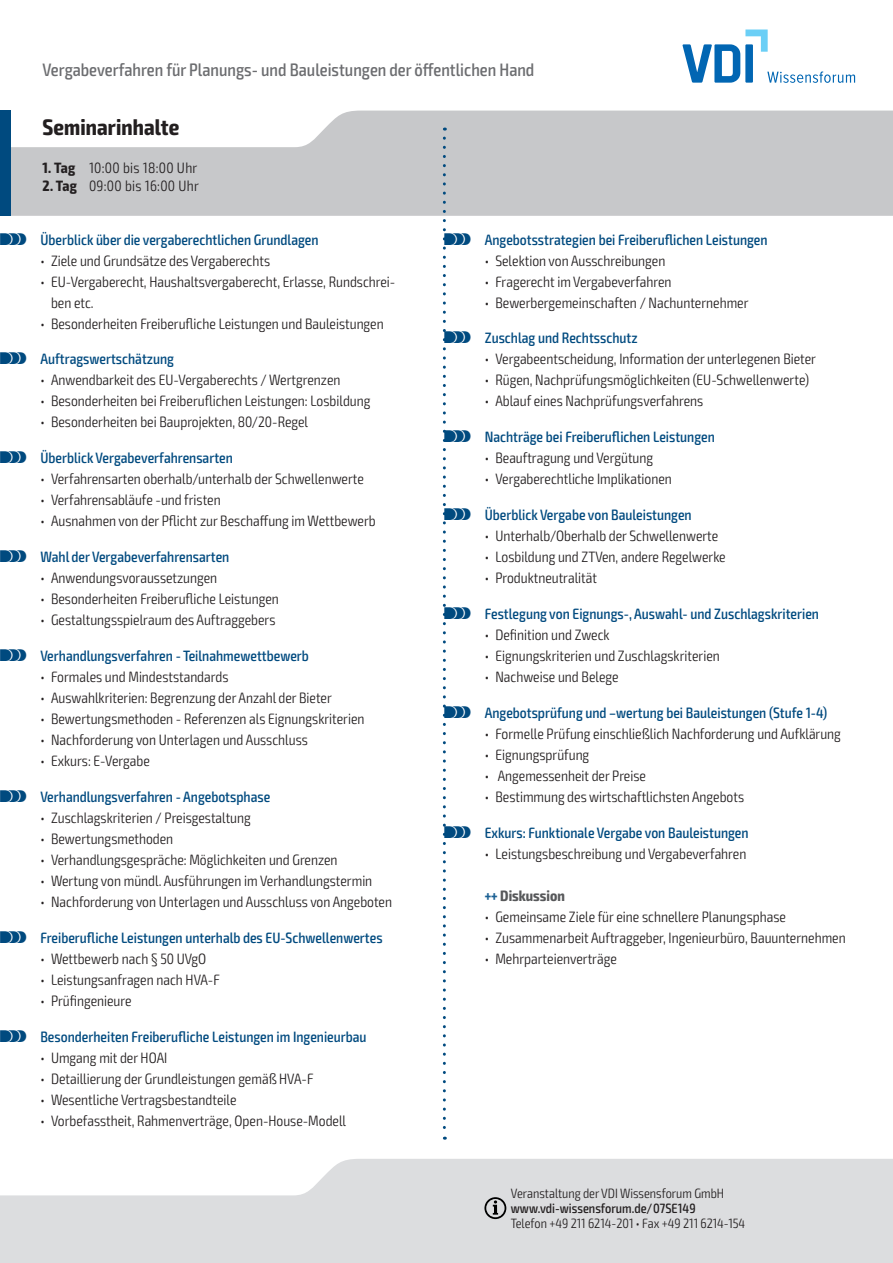
<style>
.page{position:relative;width:893px;height:1263px;background:#fff}
.page>*{position:absolute;margin:0;border:0;box-sizing:border-box;transform-origin:0 0}
.t1{font:700 condensed 22.5px "Exo 2";letter-spacing:.005em;color:#231f20}
.t2{font:500 condensed 18px "Exo 2";color:#6c6d70}
.t3{font:300 condensed 15px/21px "Exo 2";color:#231f20}
.t4{font:500 condensed 15px "Exo 2";color:#004a7f}
.t5{font:300 condensed 15px "Exo 2";letter-spacing:.02em;color:#231f20}
.t6{font:700 condensed 15px "Exo 2";color:#57585a}
.t7{font:300 condensed 13.5px "Exo 2";color:#231f20}
.t8{font:500 condensed 13.5px "Exo 2";color:#231f20}
.s1{font-weight:700}
.s2{font-family:"VDI Iconset S4 A Regular";font-weight:400;font-stretch:normal}
.s3{color:#1c6194}
</style>
<div class="page">
<svg style="left:0;top:1159px;width:893px;height:104px;background:#e0e1e3"></svg>
<svg style="left:11px;top:111px;width:882px;height:105px;background:#cdced0"></svg>
<div style="left:0;top:111px;width:11px;height:105px;background:#004a7f"></div>
<svg style="left:484px;top:1197px;width:22px;height:22px"></svg>
<svg style="left:682px;top:30px;width:173px;height:53px"></svg>
<svg style="left:443px;top:138px;width:3px;height:1002px"></svg>
<p class="t2" style="left:43px;top:59px;width:493px">Vergabeverfahren für Planungs- und Bauleistungen der öffentlichen Hand</p>
<h1 class="t1" style="left:43px;top:113px;width:138px">Seminarinhalte</h1>
<p class="t5" style="left:43px;top:159px;width:156px"><span class="s1">1. Tag</span> 10:00 bis 18:00 Uhr</p>
<p class="t5" style="left:43px;top:177px;width:158px"><span class="s1">2. Tag</span> 09:00 bis 16:00 Uhr</p>
<p class="t4" style="left:0;top:230px;width:320px"><span class="s2">S</span> Überblick über die vergaberechtlichen Grundlagen</p>
<p class="t3" style="left:40px;top:250px;width:231px">• Ziele und Grundsätze des Vergaberechts</p>
<p class="t3" style="left:51px;top:271px;width:346px;text-indent:-11px">• EU-Vergaberecht, Haushaltsvergaberecht, Erlasse, Rundschrei&shy;ben etc.</p>
<p class="t3" style="left:40px;top:313px;width:345px">• Besonderheiten Freiberufliche Leistungen und Bauleistungen</p>
<p class="t4" style="left:0;top:350px;width:176px"><span class="s2">S</span> Auftragswertschätzung</p>
<p class="t3" style="left:40px;top:370px;width:302px">• Anwendbarkeit des EU-Vergaberechts / Wertgrenzen</p>
<p class="t3" style="left:40px;top:391px;width:332px">• Besonderheiten bei Freiberuflichen Leistungen: Losbildung</p>
<p class="t3" style="left:40px;top:412px;width:269px">• Besonderheiten bei Bauprojekten, 80/20-Regel</p>
<p class="t4" style="left:0;top:449px;width:234px"><span class="s2">S</span> Überblick Vergabeverfahrensarten</p>
<p class="t3" style="left:40px;top:469px;width:325px">• Verfahrensarten oberhalb/unterhalb der Schwellenwerte</p>
<p class="t3" style="left:40px;top:490px;width:182px">• Verfahrensabläufe -und fristen</p>
<p class="t3" style="left:40px;top:511px;width:337px">• Ausnahmen von der Pflicht zur Beschaffung im Wettbewerb</p>
<p class="t4" style="left:0;top:548px;width:231px"><span class="s2">S</span> Wahl der Vergabeverfahrensarten</p>
<p class="t3" style="left:40px;top:568px;width:178px">• Anwendungsvoraussetzungen</p>
<p class="t3" style="left:40px;top:589px;width:240px">• Besonderheiten Freiberufliche Leistungen</p>
<p class="t3" style="left:40px;top:610px;width:237px">• Gestaltungsspielraum des Auftraggebers</p>
<p class="t4" style="left:0;top:647px;width:310px"><span class="s2">S</span> Verhandlungsverfahren - Teilnahmewettbewerb</p>
<p class="t3" style="left:40px;top:667px;width:190px">• Formales und Mindeststandards</p>
<p class="t3" style="left:40px;top:688px;width:293px">• Auswahlkriterien: Begrenzung der Anzahl der Bieter</p>
<p class="t3" style="left:40px;top:709px;width:326px">• Bewertungsmethoden - Referenzen als Eignungskriterien</p>
<p class="t3" style="left:40px;top:730px;width:269px">• Nachforderung von Unterlagen und Ausschluss</p>
<p class="t3" style="left:40px;top:751px;width:111px">• Exkurs: E-Vergabe</p>
<p class="t4" style="left:0;top:788px;width:272px"><span class="s2">S</span> Verhandlungsverfahren - Angebotsphase</p>
<p class="t3" style="left:40px;top:807px;width:212px">• Zuschlagskriterien / Preisgestaltung</p>
<p class="t3" style="left:40px;top:828px;width:134px">• Bewertungsmethoden</p>
<p class="t3" style="left:40px;top:849px;width:299px">• Verhandlungsgespräche: Möglichkeiten und Grenzen</p>
<p class="t3" style="left:40px;top:870px;width:333px">• Wertung von mündl. Ausführungen im Verhandlungstermin</p>
<p class="t3" style="left:40px;top:891px;width:353px">• Nachforderung von Unterlagen und Ausschluss von Angeboten</p>
<p class="t4" style="left:0;top:929px;width:384px"><span class="s2">S</span> Freiberufliche Leistungen unterhalb des EU-Schwellenwertes</p>
<p class="t3" style="left:40px;top:948px;width:167px">• Wettbewerb nach § 50 UVgO</p>
<p class="t3" style="left:40px;top:969px;width:181px">• Leistungsanfragen nach HVA-F</p>
<p class="t3" style="left:40px;top:990px;width:93px">• Prüfingenieure</p>
<p class="t4" style="left:0;top:1028px;width:368px"><span class="s2">S</span> Besonderheiten Freiberufliche Leistungen im Ingenieurbau</p>
<p class="t3" style="left:40px;top:1047px;width:128px">• Umgang mit der HOAI</p>
<p class="t3" style="left:40px;top:1068px;width:275px">• Detaillierung der Grundleistungen gemäß HVA-F</p>
<p class="t3" style="left:40px;top:1089px;width:198px">• Wesentliche Vertragsbestandteile</p>
<p class="t3" style="left:40px;top:1110px;width:307px">• Vorbefasstheit, Rahmenverträge, Open-House-Modell</p>
<p class="t4" style="left:444px;top:230px;width:325px"><span class="s2">S</span> Angebotsstrategien bei Freiberuflichen Leistungen</p>
<p class="t3" style="left:485px;top:250px;width:182px">• Selektion von Ausschreibungen</p>
<p class="t3" style="left:485px;top:271px;width:188px">• Fragerecht im Vergabeverfahren</p>
<p class="t3" style="left:485px;top:292px;width:265px">• Bewerbergemeinschaften / Nachunternehmer</p>
<p class="t4" style="left:444px;top:329px;width:195px"><span class="s2">S</span> Zuschlag und Rechtsschutz</p>
<p class="t3" style="left:485px;top:349px;width:333px">• Vergabeentscheidung, Information der unterlegenen Bieter</p>
<p class="t3" style="left:485px;top:370px;width:326px">• Rügen, Nachprüfungsmöglichkeiten (EU-Schwellenwerte)</p>
<p class="t3" style="left:485px;top:391px;width:220px">• Ablauf eines Nachprüfungsverfahrens</p>
<p class="t4" style="left:444px;top:428px;width:272px"><span class="s2">S</span> Nachträge bei Freiberuflichen Leistungen</p>
<p class="t3" style="left:485px;top:448px;width:170px">• Beauftragung und Vergütung</p>
<p class="t3" style="left:485px;top:469px;width:189px">• Vergaberechtliche Implikationen</p>
<p class="t4" style="left:444px;top:506px;width:249px"><span class="s2">S</span> Überblick Vergabe von Bauleistungen</p>
<p class="t3" style="left:485px;top:526px;width:235px">• Unterhalb/Oberhalb der Schwellenwerte</p>
<p class="t3" style="left:485px;top:547px;width:242px">• Losbildung und ZTVen, andere Regelwerke</p>
<p class="t3" style="left:485px;top:568px;width:114px">• Produktneutralität</p>
<p class="t4" style="left:444px;top:605px;width:376px"><span class="s2">S</span> Festlegung von Eignungs-, Auswahl- und Zuschlagskriterien</p>
<p class="t3" style="left:485px;top:625px;width:126px">• Definition und Zweck</p>
<p class="t3" style="left:485px;top:646px;width:237px">• Eignungskriterien und Zuschlagskriterien</p>
<p class="t3" style="left:485px;top:667px;width:135px">• Nachweise und Belege</p>
<p class="t4" style="left:444px;top:704px;width:384px"><span class="s2">S</span> Angebotsprüfung und –wertung bei Bauleistungen (Stufe 1-4)</p>
<p class="t3" style="left:485px;top:723px;width:358px">• Formelle Prüfung einschließlich Nachforderung und Aufklärung</p>
<p class="t3" style="left:485px;top:744px;width:106px">• Eignungsprüfung</p>
<p class="t3" style="left:485px;top:765px;width:163px">• Angemessenheit der Preise</p>
<p class="t3" style="left:485px;top:786px;width:261px">• Bestimmung des wirtschaftlichsten Angebots</p>
<p class="t4" style="left:444px;top:824px;width:306px"><span class="s2">S</span> Exkurs: Funktionale Vergabe von Bauleistungen</p>
<p class="t3" style="left:485px;top:843px;width:263px">• Leistungsbeschreibung und Vergabeverfahren</p>
<p class="t6" style="left:485px;top:887px;width:82px"><span class="s3">+++</span> Diskussion</p>
<p class="t3" style="left:485px;top:906px;width:303px">• Gemeinsame Ziele für eine schnellere Planungsphase</p>
<p class="t3" style="left:485px;top:927px;width:362px">• Zusammenarbeit Auftraggeber, Ingenieurbüro, Bauunternehmen</p>
<p class="t3" style="left:485px;top:948px;width:134px">• Mehrparteienverträge</p>
<p class="t7" style="left:511px;top:1185px;width:215px">Veranstaltung der VDI Wissensforum GmbH</p>
<p class="t8" style="left:511px;top:1200px;width:186px">www.vdi-wissensforum.de/07SE149</p>
<p class="t7" style="left:511px;top:1215px;width:236px">Telefon +49 211 6214-201 • Fax +49 211 6214-154</p>
</div>
